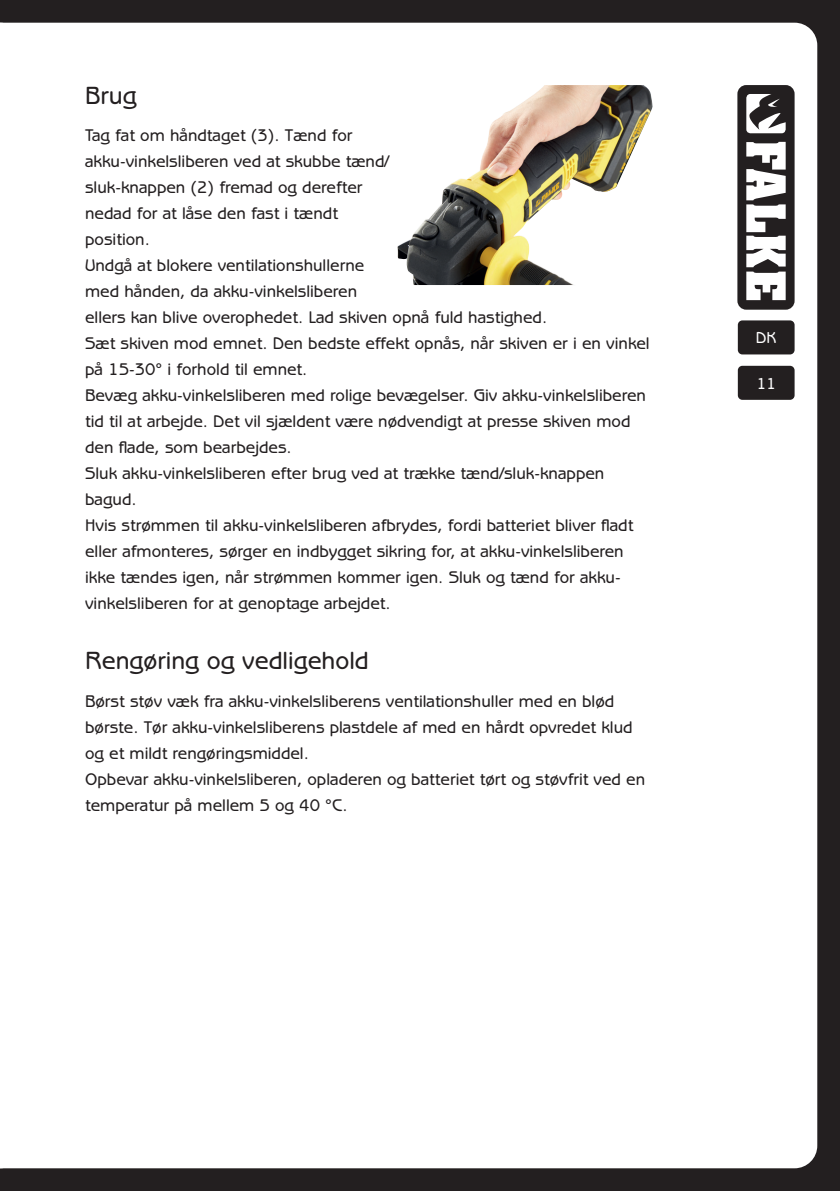
<style>
.page{position:relative;width:840px;height:1191px;background:#fff}
.page>*{position:absolute;margin:0;border:0;box-sizing:border-box;transform-origin:0 0}
.t1{font:500 25px "Benguiat Gothic LT";color:#231f20}
.t2{font:500 17px/26px "Benguiat Gothic LT";color:#231f20}
.t3{font:500 16px "Benguiat Gothic LT";color:#fff}
</style>
<div class="page">
<div style="left:0;top:0;width:839px;height:1191px;background:#231f20"></div>
<div style="left:23px;top:23px;width:793px;height:1145px;background:#fff"></div>
<div style="left:737px;top:366px;width:57px;height:34px;background:#231f20;border-radius:5px"></div>
<div style="left:737px;top:320px;width:57px;height:34px;background:#231f20;border-radius:5px"></div>
<svg style="left:737px;top:85px;width:57px;height:225px"></svg>
<div style="left:0;top:23px;width:23px;height:1145px;background:#fff"></div>
<img style="left:397px;top:85px;width:255px;height:200px">
<h1 class="t1" style="left:85px;top:81px;width:53px">Brug</h1>
<p class="t2" style="left:85px;top:122px;width:565px">Tag fat om håndtaget (3). Tænd for<br>akku-vinkelsliberen ved at skubbe tænd/<br>sluk-knappen (2) fremad og derefter<br>nedad for at låse den fast i tændt<br>position.<br>Undgå at blokere ventilationshullerne<br>med hånden, da akku-vinkelsliberen<br>ellers kan blive overophedet. Lad skiven opnå fuld hastighed.<br>Sæt skiven mod emnet. Den bedste effekt opnås, når skiven er i en vinkel på 15-30° i forhold til emnet.<br>Bevæg akku-vinkelsliberen med rolige bevægelser. Giv akku-vinkelsliberen tid til at arbejde. Det vil sjældent være nødvendigt at presse skiven mod den flade, som bearbejdes.<br>Sluk akku-vinkelsliberen efter brug ved at trække tænd/sluk-knappen bagud.<br>Hvis strømmen til akku-vinkelsliberen afbrydes, fordi batteriet bliver fladt eller afmonteres, sørger en indbygget sikring for, at akku-vinkelsliberen ikke tændes igen, når strømmen kommer igen. Sluk og tænd for akku&shy;vinkelsliberen for at genoptage arbejdet.</p>
<h1 class="t1" style="left:85px;top:646px;width:285px">Rengøring og vedligehold</h1>
<p class="t2" style="left:85px;top:688px;width:561px">Børst støv væk fra akku-vinkelsliberens ventilationshuller med en blød børste. Tør akku-vinkelsliberens plastdele af med en hårdt opvredet klud og et mildt rengøringsmiddel.<br>Opbevar akku-vinkelsliberen, opladeren og batteriet tørt og støvfrit ved en temperatur på mellem 5 og 40 °C.</p>
<p class="t3" style="left:755px;top:329px;width:22px">DK</p>
<p class="t3" style="left:756px;top:374px;width:21px">11</p>
</div>
